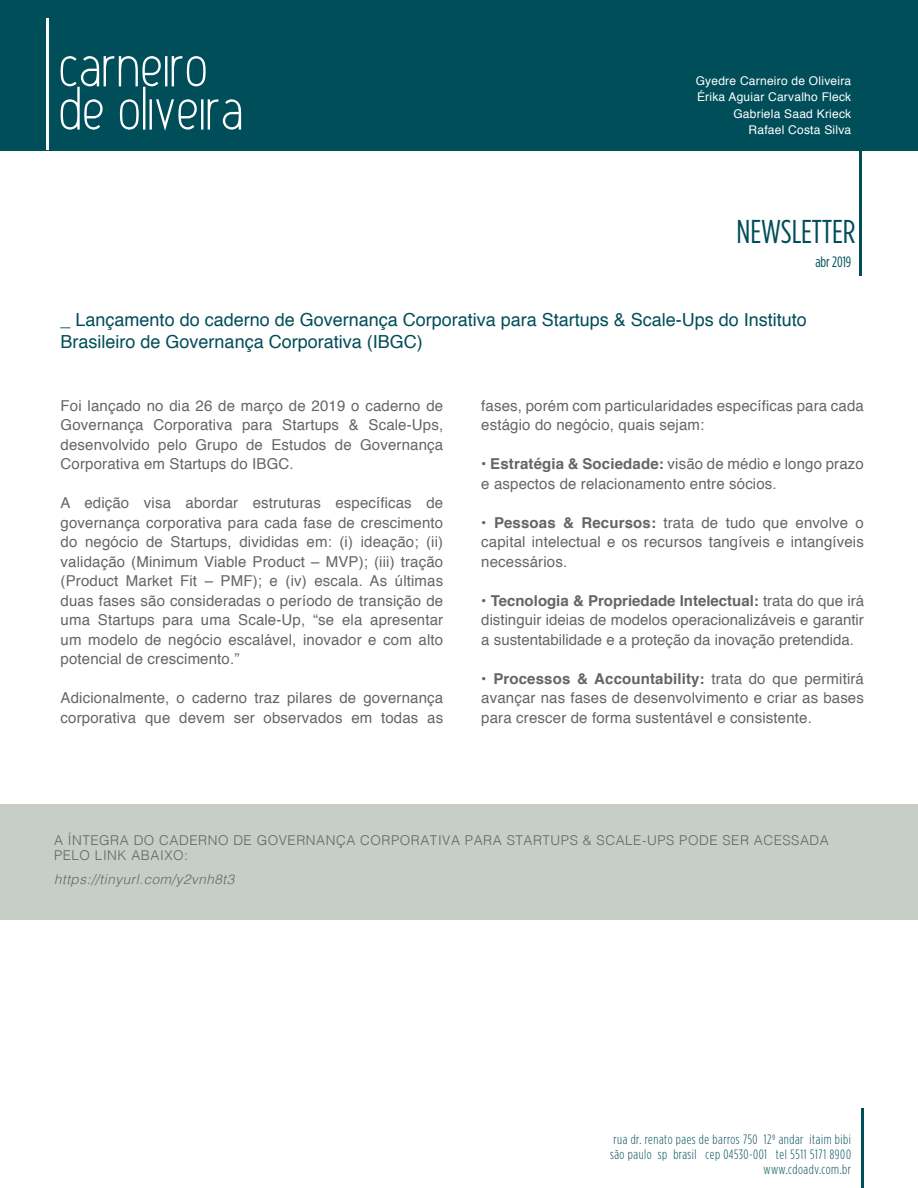
<style>
.page{position:relative;width:918px;height:1188px;background:#fff}
.page>*{position:absolute;margin:0;border:0;box-sizing:border-box;transform-origin:0 0}
.t1{font:33px "Gotham Condensed";color:#004e59}
.t2{font:18px/21.6px "Helvetica";color:#004e59}
.t3{font:15px/19.5px "Helvetica";letter-spacing:.01em;color:#636569;text-align:justify}
.t4{font:15px "Gotham Condensed";color:#004e59}
.t5{font:300 13.5px/15px "Gotham Condensed";letter-spacing:.04em;color:#004e59;text-align:right}
.t6{font:300 13.5px/15px "Helvetica";letter-spacing:.04em;color:#636569}
.t7{font:italic 300 13.5px "Helvetica";letter-spacing:.04em;color:#636569}
.t8{font:12px/16.5px "Helvetica";letter-spacing:.02em;color:#fff;text-align:right}
.s1{font-weight:700}
</style>
<div class="page">
<div style="left:0;top:0;width:918px;height:150px;background:#004e59"></div>
<hr style="left:47px;top:18px;width:2px;height:132px;background:#fff">
<svg style="left:61px;top:56px;width:180px;height:75px"></svg>
<hr style="left:862px;top:1108px;width:2px;height:80px;background:#004e59">
<hr style="left:860px;top:144px;width:2px;height:131px;background:#004e59">
<div style="left:0;top:804px;width:918px;height:115px;background:#c6cec7"></div>
<p class="t8" style="left:696px;top:73px;width:157px">Gyedre Carneiro de Oliveira<br>Érika Aguiar Carvalho Fleck<br>Gabriela Saad Krieck<br>Rafael Costa Silva</p>
<h1 class="t1" style="left:736px;top:213px;width:121px">NEWSLETTER</h1>
<p class="t4" style="left:815px;top:253px;width:37px">abr 2019</p>
<p class="t2" style="left:61px;top:309px;width:748px">_ Lançamento do caderno de Governança Corporativa para Startups &amp; Scale-Ups do Instituto<br>Brasileiro de Governança Corporativa (IBGC)</p>
<p class="t3" style="left:61px;top:396px;width:384px">Foi lançado no dia 26 de março de 2019 o caderno de Governança Corporativa para Startups &amp; Scale-Ups, desenvolvido pelo Grupo de Estudos de Governança Corporativa em Startups do IBGC.</p>
<p class="t3" style="left:61px;top:494px;width:384px">A edição visa abordar estruturas específicas de governança corporativa para cada fase de crescimento do negócio de Startups, divididas em: (i) ideação; (ii) validação (Minimum Viable Product – MVP); (iii) tração (Product Market Fit – PMF); e (iv) escala. As últimas duas fases são consideradas o período de transição de uma Startups para uma Scale-Up, “se ela apresentar um modelo de negócio escalável, inovador e com alto potencial de crescimento.”</p>
<p class="t3" style="left:61px;top:689px;width:384px">Adicionalmente, o caderno traz pilares de governança corporativa que devem ser observados em todas as</p>
<p class="t3" style="left:481px;top:396px;width:384px">fases, porém com particularidades específicas para cada estágio do negócio, quais sejam:</p>
<p class="t3" style="left:481px;top:455px;width:384px"><span class="s1">• Estratégia &amp; Sociedade:</span> visão de médio e longo prazo e aspectos de relacionamento entre sócios.</p>
<p class="t3" style="left:481px;top:513px;width:384px"><span class="s1">• Pessoas &amp; Recursos:</span> trata de tudo que envolve o capital intelectual e os recursos tangíveis e intangíveis necessários.</p>
<p class="t3" style="left:481px;top:591px;width:384px"><span class="s1">• Tecnologia &amp; Propriedade Intelectual:</span> trata do que irá distinguir ideias de modelos operacionalizáveis e garantir a sustentabilidade e a proteção da inovação pretendida.</p>
<p class="t3" style="left:481px;top:669px;width:384px"><span class="s1">• Processos &amp; Accountability:</span> trata do que permitirá avançar nas fases de desenvolvimento e criar as bases para crescer de forma sustentável e consistente.</p>
<p class="t6" style="left:54px;top:832px;width:776px">A ÍNTEGRA DO CADERNO DE GOVERNANÇA CORPORATIVA PARA STARTUPS &amp; SCALE-UPS PODE SER ACESSADA<br>PELO LINK ABAIXO:</p>
<p class="t7" style="left:54px;top:867px;width:182px">https://tinyurl.com/y2vnh8t3</p>
<p class="t5" style="left:610px;top:1132px;width:242px">rua dr. renato paes de barros 750 12º andar itaim bibi são paulo sp brasil cep 04530-001 tel 5511 5171 8900 www.cdoadv.com.br</p>
</div>
